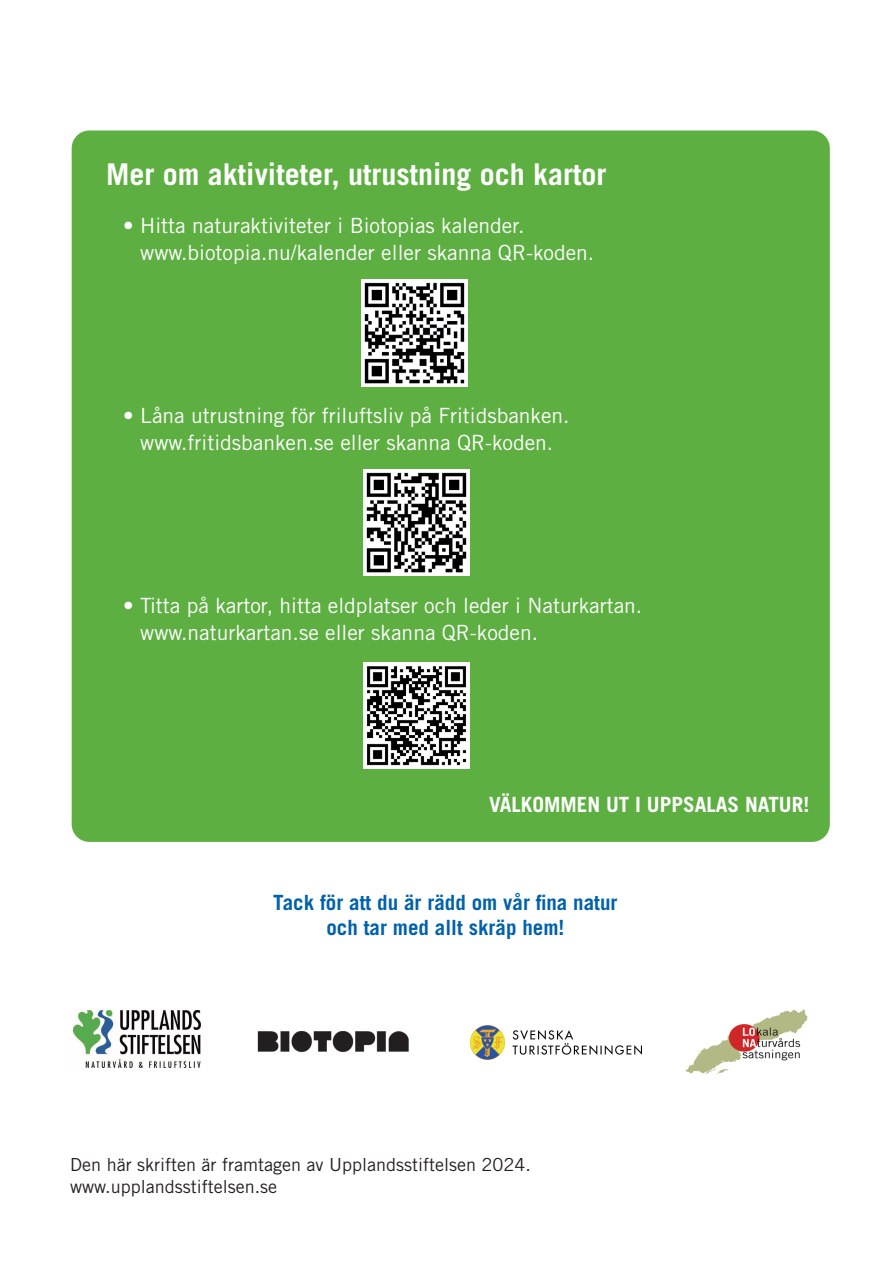
<style>
.page{position:relative;width:893px;height:1263px;background:#fff}
.page>*{position:absolute;margin:0;border:0;box-sizing:border-box;transform-origin:0 0}
.t1{font:700 30px "Trade Gothic LT Std";color:#fff}
.t2{font:21px/27px "Trade Gothic LT Std";color:#fff}
.t3{font:700 21px/25.2px "Trade Gothic LT Std";color:#0161ab;text-align:center}
.t4{font:700 21px "Trade Gothic LT Std";color:#fff}
.t5{font:18px/21.6px "Trade Gothic LT Std";color:#231f20}
</style>
<div class="page">
<img style="left:685px;top:1009px;width:123px;height:65px">
<img style="left:73px;top:1010px;width:128px;height:57px">
<img style="left:471px;top:1025px;width:170px;height:35px">
<img style="left:257px;top:1031px;width:152px;height:22px">
<div style="left:71px;top:130px;width:760px;height:713px;background:#5daf41;border-radius:18px"></div>
<img style="left:361px;top:280px;width:107px;height:106px">
<img style="left:364px;top:469px;width:106px;height:107px">
<img style="left:364px;top:663px;width:106px;height:106px">
<h1 class="t1" style="left:106px;top:156px;width:502px">Mer om aktiviteter, utrustning och kartor</h1>
<p class="t2" style="left:140px;top:212px;width:455px;text-indent:-17px">• Hitta naturaktiviteter i Biotopias kalender. www.biotopia.nu/kalender eller skanna QR-koden.</p>
<p class="t2" style="left:123px;top:402px;width:448px;text-align:center">• Låna utrustning för friluftsliv på Fritidsbanken. www.fritidsbanken.se eller skanna QR-koden.</p>
<p class="t2" style="left:140px;top:592px;width:503px;text-indent:-17px">• Titta på kartor, hitta eldplatser och leder i Naturkartan. www.naturkartan.se eller skanna QR-koden.</p>
<p class="t4" style="left:489px;top:792px;width:322px">VÄLKOMMEN UT I UPPSALAS NATUR!</p>
<p class="t3" style="left:273px;top:889px;width:346px">Tack för att du är rädd om vår fina natur och tar med allt skräp hem!</p>
<p class="t5" style="left:70px;top:1154px;width:462px">Den här skriften är framtagen av Upplandsstiftelsen 2024. www.upplandsstiftelsen.se</p>
</div>
